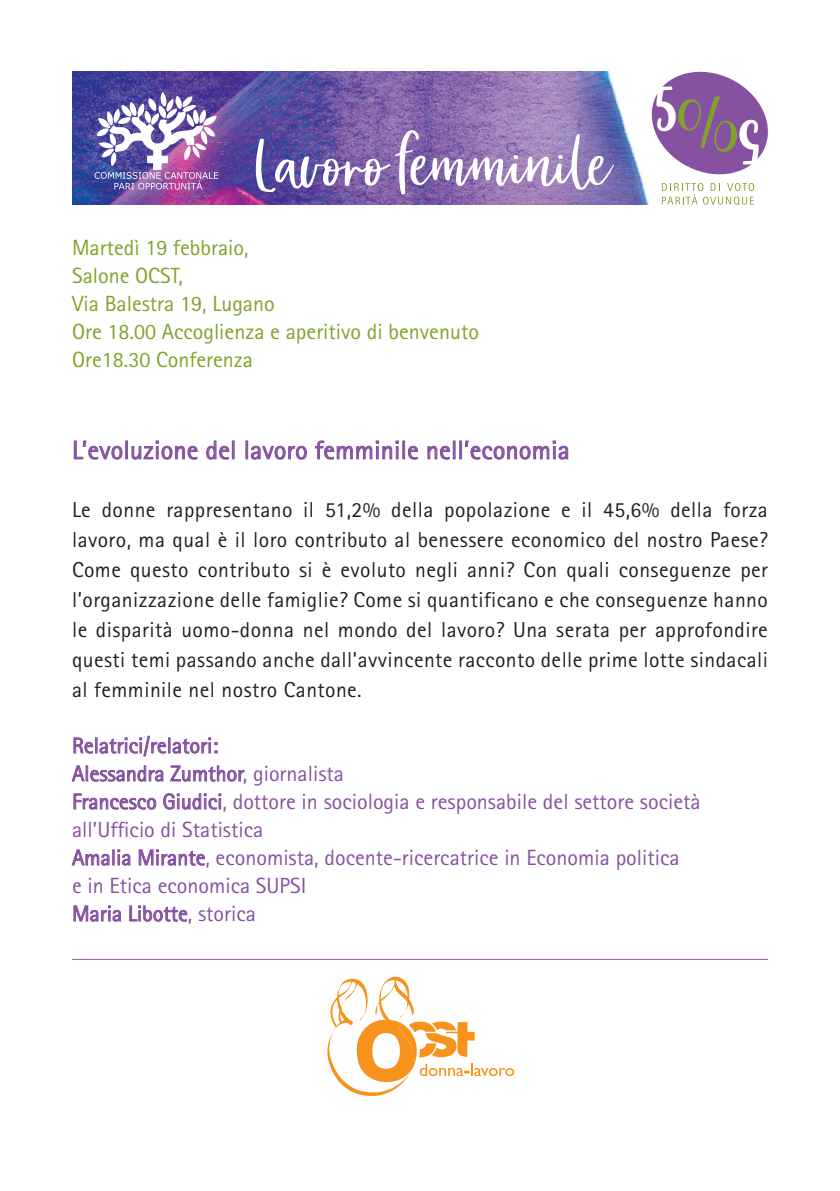
<style>
.page{position:relative;width:840px;height:1191px;background:#fff}
.page>*{position:absolute;margin:0;border:0;box-sizing:border-box;transform-origin:0 0}
.t1{font:80px "Market Saturday";color:#fff}
.t2{font:26px "Agfa Rotis Sans Serif";letter-spacing:.01em;color:#8651a0}
.t3{font:22px/28px "Agfa Rotis Sans Serif";color:#8651a0}
.t4{font:22px/28px "Agfa Rotis Sans Serif";color:#80a22a}
.t5{font:21.6px/30px "Agfa Rotis Sans Serif";letter-spacing:.02em;color:#231f20;text-align:justify}
</style>
<div class="page">
<svg style="left:73px;top:440px;width:50px;height:20px"></svg>
<div style="left:125px;top:440px;width:3px;height:19px;border:1px solid #8651a0"></div>
<svg style="left:131px;top:440px;width:67px;height:20px"></svg>
<svg style="left:206px;top:440px;width:28px;height:20px"></svg>
<div style="left:245px;top:440px;width:3px;height:19px;border:1px solid #8651a0"></div>
<svg style="left:250px;top:445px;width:57px;height:15px"></svg>
<svg style="left:315px;top:440px;width:83px;height:20px"></svg>
<div style="left:402px;top:440px;width:3px;height:19px;border:1px solid #8651a0"></div>
<svg style="left:407px;top:445px;width:11px;height:15px"></svg>
<svg style="left:427px;top:445px;width:23px;height:15px"></svg>
<div style="left:452px;top:440px;width:3px;height:19px;border:1px solid #8651a0"></div>
<div style="left:459px;top:440px;width:3px;height:19px;border:1px solid #8651a0"></div>
<svg style="left:465px;top:440px;width:103px;height:20px"></svg>
<svg style="left:71px;top:735px;width:174px;height:75px"></svg>
<svg style="left:71px;top:849px;width:39px;height:17px"></svg>
<div style="left:112px;top:849px;width:3px;height:16px;border:1px solid #8651a0"></div>
<svg style="left:117px;top:849px;width:14px;height:17px"></svg>
<svg style="left:138px;top:849px;width:67px;height:17px"></svg>
<svg style="left:73px;top:905px;width:48px;height:17px"></svg>
<svg style="left:129px;top:905px;width:58px;height:17px"></svg>
<hr style="left:72px;top:958px;width:695px;height:1px;background:#8651a0">
<img style="left:72px;top:72px;width:571px;height:132px">
<svg style="left:94px;top:92px;width:124px;height:97px"></svg>
<svg style="left:643px;top:71px;width:125px;height:134px"></svg>
<svg style="left:327px;top:976px;width:187px;height:120px"></svg>
<h1 class="t1" style="left:254px;top:127px;width:355px">Lavoro femminile</h1>
<p class="t4" style="left:72px;top:233px;width:408px">Martedì 19 febbraio,<br>Salone OCST,<br>Via Balestra 19, Lugano<br>Ore 18.00 Accoglienza e aperitivo di benvenuto<br>Ore18.30 Conferenza</p>
<p class="t2" style="left:72px;top:435px;width:499px">L’evoluzione del lavoro femminile nell’economia</p>
<p class="t5" style="left:72px;top:494px;width:697px">Le donne rappresentano il 51,2% della popolazione e il 45,6% della forza lavoro, ma qual è il loro contributo al benessere economico del nostro Paese?<br>Come questo contributo si è evoluto negli anni? Con quali conseguenze per l’organizzazione delle famiglie? Come si quantificano e che conseguenze hanno le disparità uomo-donna nel mondo del lavoro? Una serata per approfondire questi temi passando anche dall’avvincente racconto delle prime lotte sindacali al femminile nel nostro Cantone.</p>
<p class="t3" style="left:72px;top:731px;width:629px">Relatrici/relatori:<br>Alessandra Zumthor, giornalista<br>Francesco Giudici, dottore in sociologia e responsabile del settore società all’Ufficio di Statistica<br>Amalia Mirante, economista, docente-ricercatrice in Economia politica<br>e in Etica economica SUPSI<br>Maria Libotte, storica</p>
</div>
